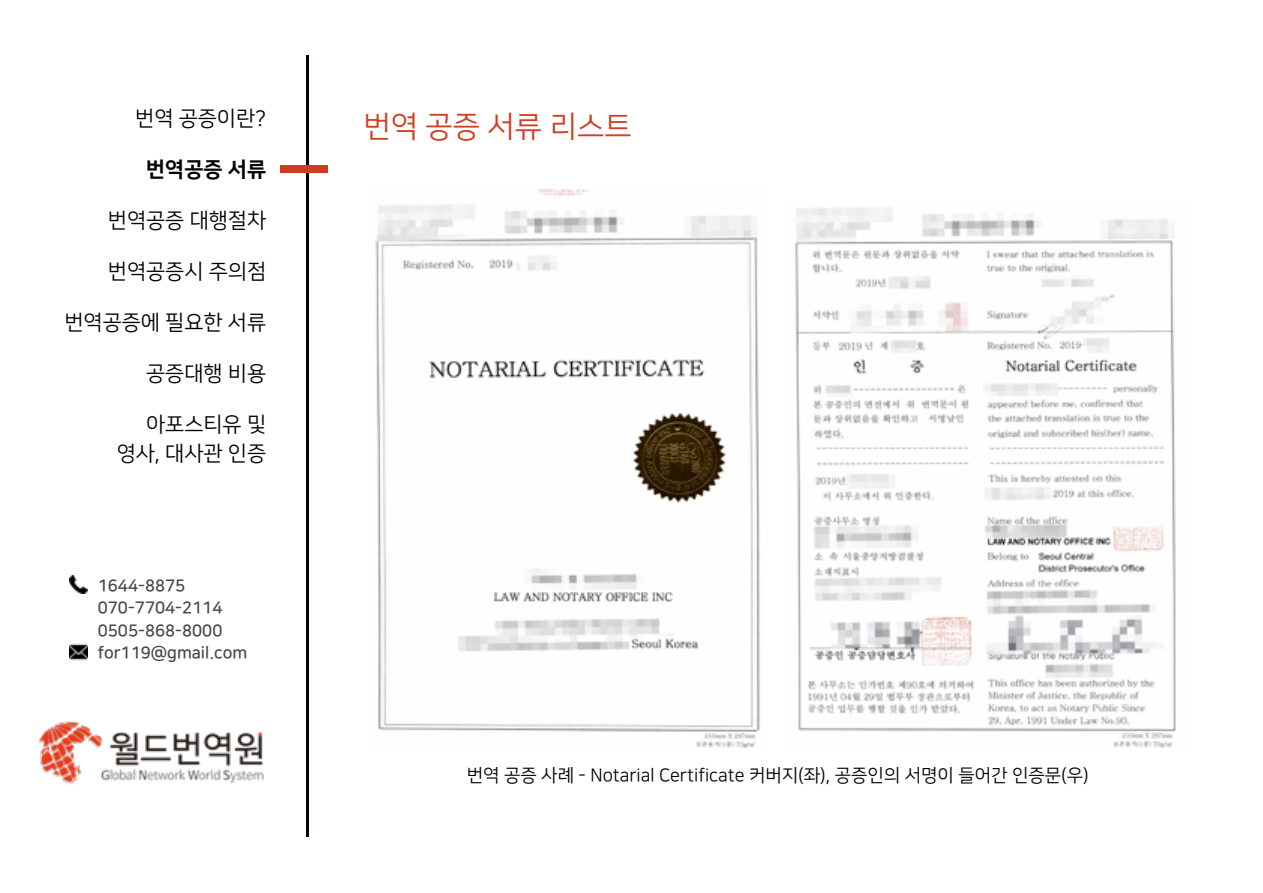
<style>
.page{position:relative;width:1263px;height:893px;background:#fff}
.page>*{position:absolute;margin:0;border:0;box-sizing:border-box;transform-origin:0 0}
.t1{font:30px "Nanum Square R";color:#cf3f22}
.t2{font:21px/28.5px "Nanum Square R";color:#000;text-align:right}
.t3{font:21px "Nanum Square EB";color:#000}
.t4{font:18px "Nanum Square R";color:#000}
.t5{font:16.5px/22.5px "Nanum Square B";color:#45454d}
</style>
<div class="page">
<img style="left:38px;top:721px;width:226px;height:64px">
<hr style="left:306px;top:56px;width:2px;height:781px;background:#040000">
<img style="left:69px;top:575px;width:19px;height:18px">
<img style="left:69px;top:643px;width:19px;height:18px">
<img style="left:375px;top:189px;width:385px;height:559px">
<img style="left:795px;top:208px;width:381px;height:540px">
<div style="left:281px;top:166px;width:47px;height:7px;background:#cf3c22"></div>
<p class="t2" style="left:135px;top:105px;width:132px">번역 공증이란?</p>
<p class="t3" style="left:146px;top:158px;width:121px">번역공증 서류</p>
<p class="t2" style="left:108px;top:207px;width:160px">번역공증 대행절차</p>
<p class="t2" style="left:108px;top:258px;width:160px">번역공증시 주의점</p>
<p class="t2" style="left:65px;top:309px;width:203px">번역공증에 필요한 서류</p>
<p class="t2" style="left:146px;top:360px;width:121px">공증대행 비용</p>
<p class="t2" style="left:117px;top:411px;width:151px">아포스티유 및 영사, 대사관 인증</p>
<p class="t5" style="left:98px;top:574px;width:151px">1644-8875<br>070-7704-2114<br>0505-868-8000 for119@gmail.com</p>
<h1 class="t1" style="left:363px;top:111px;width:270px">번역 공증 서류 리스트</h1>
<p class="t4" style="left:467px;top:766px;width:624px">번역 공증 사례 - Notarial Certificate 커버지(좌), 공증인의 서명이 들어간 인증문(우)</p>
</div>
